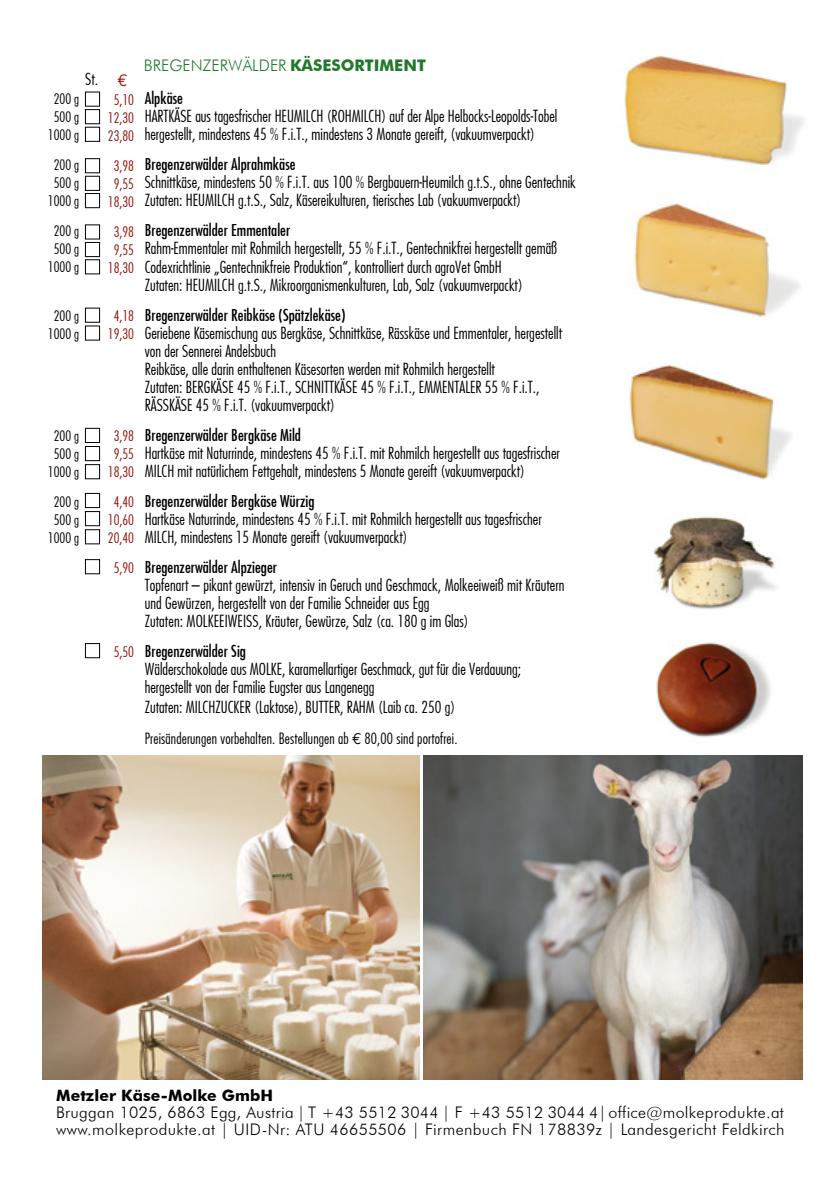
<style>
.page{position:relative;width:840px;height:1191px;background:#fff}
.page>*{position:absolute;margin:0;border:0;box-sizing:border-box;transform-origin:0 0}
.t1{font:300 condensed 16px/18px "Futura";color:#000}
.t2{font:condensed 16px "Futura";color:#000}
.t3{font:300 16px/17px "Futura BT";letter-spacing:.025em;color:#000}
.t4{font:300 16px "Futura BT";color:#217a2c}
.t5{font:700 15.6px "Futura BT";letter-spacing:.005em;color:#000}
.t6{font:300 condensed 15px "Futura";letter-spacing:.01em;color:#000}
.t7{font:300 condensed 14px/18px "Futura";color:#931004;text-align:center}
.t8{font:300 condensed 14px/18px "Futura";color:#000;text-align:center}
.s1{font-family:"Euro Mono";font-weight:400;font-stretch:normal;font-size:17px;color:#931004}
.s2{font-weight:700}
.s3{font-family:"Euro Mono";font-weight:400;font-stretch:normal;font-size:15.8px}
</style>
<div class="page">
<img style="left:623px;top:56px;width:181px;height:109px">
<div style="left:85px;top:559px;width:15px;height:15px;border:1px solid #000"></div>
<div style="left:85px;top:643px;width:15px;height:15px;border:1px solid #000"></div>
<div style="left:85px;top:92px;width:15px;height:14px;border:1px solid #000"></div>
<div style="left:85px;top:109px;width:15px;height:15px;border:1px solid #000"></div>
<div style="left:85px;top:127px;width:15px;height:15px;border:1px solid #000"></div>
<div style="left:85px;top:158px;width:15px;height:15px;border:1px solid #000"></div>
<div style="left:85px;top:176px;width:15px;height:15px;border:1px solid #000"></div>
<div style="left:85px;top:193px;width:15px;height:15px;border:1px solid #000"></div>
<div style="left:85px;top:308px;width:15px;height:14px;border:1px solid #000"></div>
<div style="left:85px;top:326px;width:15px;height:14px;border:1px solid #000"></div>
<div style="left:85px;top:428px;width:15px;height:15px;border:1px solid #000"></div>
<div style="left:85px;top:493px;width:15px;height:15px;border:1px solid #000"></div>
<div style="left:85px;top:446px;width:15px;height:15px;border:1px solid #000"></div>
<div style="left:85px;top:511px;width:15px;height:15px;border:1px solid #000"></div>
<div style="left:85px;top:464px;width:15px;height:15px;border:1px solid #000"></div>
<div style="left:85px;top:529px;width:15px;height:15px;border:1px solid #000"></div>
<img style="left:653px;top:516px;width:123px;height:94px">
<img style="left:629px;top:364px;width:162px;height:116px">
<img style="left:656px;top:642px;width:115px;height:96px">
<img style="left:634px;top:203px;width:165px;height:114px">
<img style="left:42px;top:755px;width:377px;height:324px">
<img style="left:423px;top:755px;width:379px;height:324px">
<div style="left:85px;top:224px;width:15px;height:15px;border:1px solid #000"></div>
<div style="left:85px;top:242px;width:15px;height:15px;border:1px solid #000"></div>
<div style="left:85px;top:259px;width:15px;height:15px;border:1px solid #000"></div>
<p class="t1" style="left:85px;top:69px;width:44px">St. <span class="s1">€</span></p>
<p class="t7" style="left:108px;top:91px;width:28px">5,10<br>12,30<br>23,80</p>
<p class="t7" style="left:108px;top:157px;width:28px">3,98<br>9,55<br>18,30</p>
<p class="t7" style="left:108px;top:223px;width:28px">3,98<br>9,55<br>18,30</p>
<p class="t7" style="left:108px;top:307px;width:28px">4,18<br>19,30</p>
<p class="t8" style="left:48px;top:90px;width:33px">200 g<br>500 g<br>1000 g</p>
<p class="t8" style="left:48px;top:156px;width:33px">200 g<br>500 g<br>1000 g</p>
<p class="t8" style="left:48px;top:222px;width:33px">200 g<br>500 g<br>1000 g</p>
<p class="t8" style="left:48px;top:306px;width:33px">200 g<br>1000 g</p>
<p class="t8" style="left:48px;top:426px;width:33px">200 g<br>500 g<br>1000 g</p>
<p class="t8" style="left:48px;top:492px;width:33px">200 g<br>500 g<br>1000 g</p>
<p class="t7" style="left:108px;top:427px;width:28px">3,98<br>9,55<br>18,30</p>
<p class="t7" style="left:108px;top:493px;width:28px">4,40<br>10,60<br>20,40</p>
<p class="t7" style="left:114px;top:559px;width:22px">5,90</p>
<p class="t7" style="left:114px;top:643px;width:22px">5,50</p>
<p class="t4" style="left:144px;top:56px;width:283px">BREGENZERWÄLDER <span class="s2">KÄSESORTIMENT</span></p>
<p class="t2" style="left:145px;top:88px;width:40px">Alpkäse</p>
<p class="t1" style="left:145px;top:107px;width:414px">HARTKÄSE aus tagesfrischer HEUMILCH (ROHMILCH) auf der Alpe Helbocks-Leopolds-Tobel hergestellt, mindestens 45 % F.i.T., mindestens 3 Monate gereift, (vakuumverpackt)</p>
<p class="t2" style="left:145px;top:154px;width:152px">Bregenzerwälder Alprahmkäse</p>
<p class="t1" style="left:145px;top:173px;width:432px">Schnittkäse, mindestens 50 % F.i.T. aus 100 % Bergbauern-Heumilch g.t.S., ohne Gentechnik<br>Zutaten: HEUMILCH g.t.S., Salz, Käsereikulturen, tierisches Lab (vakuumverpackt)</p>
<p class="t2" style="left:145px;top:220px;width:147px">Bregenzerwälder Emmentaler</p>
<p class="t1" style="left:145px;top:239px;width:414px">Rahm-Emmentaler mit Rohmilch hergestellt, 55 % F.i.T., Gentechnikfrei hergestellt gemäß<br>Codexrichtlinie „Gentechnikfreie Produktion“, kontrolliert durch agroVet GmbH<br>Zutaten: HEUMILCH g.t.S., Mikroorganismenkulturen, Lab, Salz (vakuumverpackt)</p>
<p class="t2" style="left:145px;top:304px;width:202px">Bregenzerwälder Reibkäse (Spätzlekäse)</p>
<p class="t1" style="left:145px;top:323px;width:418px">Geriebene Käsemischung aus Bergkäse, Schnittkäse, Rässkäse und Emmentaler, hergestellt von der Sennerei Andelsbuch<br>Reibkäse, alle darin enthaltenen Käsesorten werden mit Rohmilch hergestellt<br>Zutaten: BERGKÄSE 45 % F.i.T., SCHNITTKÄSE 45 % F.i.T., EMMENTALER 55 % F.i.T., RÄSSKÄSE 45 % F.i.T. (vakuumverpackt)</p>
<p class="t2" style="left:145px;top:424px;width:158px">Bregenzerwälder Bergkäse Mild</p>
<p class="t1" style="left:145px;top:443px;width:416px">Hartkäse mit Naturrinde, mindestens 45 % F.i.T. mit Rohmilch hergestellt aus tagesfrischer<br>MILCH mit natürlichem Fettgehalt, mindestens 5 Monate gereift (vakuumverpackt)</p>
<p class="t2" style="left:145px;top:490px;width:171px">Bregenzerwälder Bergkäse Würzig</p>
<p class="t1" style="left:145px;top:509px;width:398px">Hartkäse Naturrinde, mindestens 45 % F.i.T. mit Rohmilch hergestellt aus tagesfrischer<br>MILCH, mindestens 15 Monate gereift (vakuumverpackt)</p>
<p class="t2" style="left:145px;top:556px;width:134px">Bregenzerwälder Alpzieger</p>
<p class="t1" style="left:145px;top:575px;width:421px">Topfenart – pikant gewürzt, intensiv in Geruch und Geschmack, Molkeeiweiß mit Kräutern und Gewürzen, hergestellt von der Familie Schneider aus Egg<br>Zutaten: MOLKEEIWEISS, Kräuter, Gewürze, Salz (ca. 180 g im Glas)</p>
<p class="t2" style="left:145px;top:640px;width:103px">Bregenzerwälder Sig</p>
<p class="t1" style="left:145px;top:659px;width:378px">Wälderschokolade aus MOLKE, karamellartiger Geschmack, gut für die Verdauung; hergestellt von der Familie Eugster aus Langenegg</p>
<p class="t1" style="left:145px;top:697px;width:312px">Zutaten: MILCHZUCKER (Laktose), BUTTER, RAHM (Laib ca. 250 g)</p>
<p class="t6" style="left:145px;top:729px;width:314px">Preisänderungen vorbehalten. Bestellungen ab <span class="s3">€</span> 80,00 sind portofrei.</p>
<p class="t5" style="left:56px;top:1085px;width:218px">Metzler Käse-Molke GmbH</p>
<p class="t3" style="left:56px;top:1103px;width:729px">Bruggan 1025, 6863 Egg, Austria | T +43 5512 3044 | F +43 5512 3044 4| office@molkeprodukte.at www.molkeprodukte.at | UID-Nr: ATU 46655506 | Firmenbuch FN 178839z | Landesgericht Feldkirch</p>
</div>
